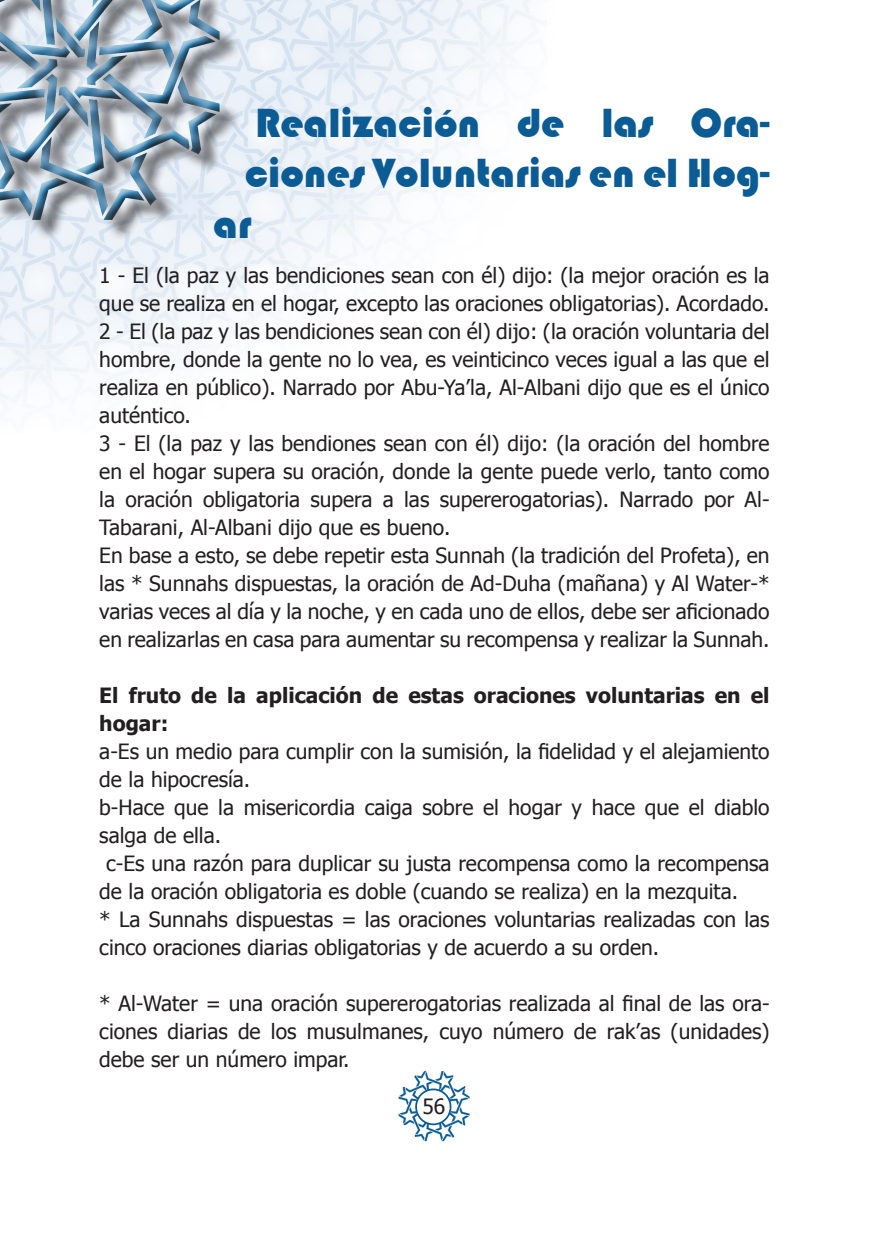
<style>
.page{position:relative;width:869px;height:1241px;background:#fff}
.page>*{position:absolute;margin:0;border:0;box-sizing:border-box;transform-origin:0 0}
.Paragraph_Style_1{font:42px "Bauhaus 93";color:#0b5b95}
.Paragraph_Style_2{font:21px/28px "Tahoma";color:#231f20}
.Paragraph_Style_2-2{font:700 21px/28px "Tahoma";color:#231f20}
</style>
<div class="page">
<img style="left:0;top:0;width:547px;height:411px">
<div style="left:0;top:0;width:240px;height:240px;background:#231f20;opacity:.75"></div>
<div style="left:0;top:0;width:241px;height:234px;background:#00aeef;opacity:.75"></div>
<div style="left:0;top:0;width:231px;height:232px;background:#231f20;opacity:.75"></div>
<img style="left:398px;top:1071px;width:72px;height:71px">
<div style="left:416px;top:1089px;width:34px;height:35px;background:#fff;border-radius:50%"></div>
<div style="left:415px;top:1088px;width:36px;height:36px;border:2px solid #0b5b95;border-radius:50%"></div>
<p class="Paragraph_Style_1" style="left:255px;top:99px;width:515px">Realización de las Ora-</p>
<p class="Paragraph_Style_1" style="left:244px;top:150px;width:526px">ciones Voluntarias en el Hog-</p>
<p class="Paragraph_Style_1" style="left:213px;top:200px;width:40px">ar</p>
<p class="Paragraph_Style_2" style="left:99px;top:260px;width:671px">1 - El (la paz y las bendiciones sean con él) dijo: (la mejor oración es la que se realiza en el hogar, excepto las oraciones obligatorias). Acordado.</p>
<p class="Paragraph_Style_2" style="left:99px;top:316px;width:671px;text-align:justify">2 - El (la paz y las bendiciones sean con él) dijo: (la oración voluntaria del hombre, donde la gente no lo vea, es veinticinco veces igual a las que el realiza en público). Narrado por Abu-Ya’la, Al-Albani dijo que es el único auténtico.</p>
<p class="Paragraph_Style_2" style="left:99px;top:428px;width:671px;text-align:justify">3 - El (la paz y las bendiones sean con él) dijo: (la oración del hombre en el hogar supera su oración, donde la gente puede verlo, tanto como la oración obligatoria supera a las supererogatorias). Narrado por Al-Tabarani, Al-Albani dijo que es bueno.</p>
<p class="Paragraph_Style_2" style="left:99px;top:540px;width:671px;text-align:justify">En base a esto, se debe repetir esta Sunnah (la tradición del Profeta), en las * Sunnahs dispuestas, la oración de Ad-Duha (mañana) y Al Water-* varias veces al día y la noche, y en cada uno de ellos, debe ser aficionado en realizarlas en casa para aumentar su recompensa y realizar la Sunnah.</p>
<p class="Paragraph_Style_2-2" style="left:99px;top:680px;width:671px">El fruto de la aplicación de estas oraciones voluntarias en el hogar:</p>
<p class="Paragraph_Style_2" style="left:99px;top:736px;width:671px">a-Es un medio para cumplir con la sumisión, la fidelidad y el alejamiento de la hipocresía.</p>
<p class="Paragraph_Style_2" style="left:99px;top:792px;width:671px">b-Hace que la misericordia caiga sobre el hogar y hace que el diablo salga de ella.</p>
<p class="Paragraph_Style_2" style="left:99px;top:848px;width:671px;text-indent:7px">c-Es una razón para duplicar su justa recompensa como la recompensa de la oración obligatoria es doble (cuando se realiza) en la mezquita.</p>
<p class="Paragraph_Style_2" style="left:99px;top:904px;width:671px">* La Sunnahs dispuestas = las oraciones voluntarias realizadas con las cinco oraciones diarias obligatorias y de acuerdo a su orden.</p>
<p class="Paragraph_Style_2" style="left:99px;top:988px;width:671px;text-align:justify">* Al-Water = una oración supererogatorias realizada al final de las ora&shy;ciones diarias de los musulmanes, cuyo número de rak’as (unidades) debe ser un número impar.</p>
<p class="Paragraph_Style_2" style="left:422px;top:1091px;width:24px">56</p>
</div>
